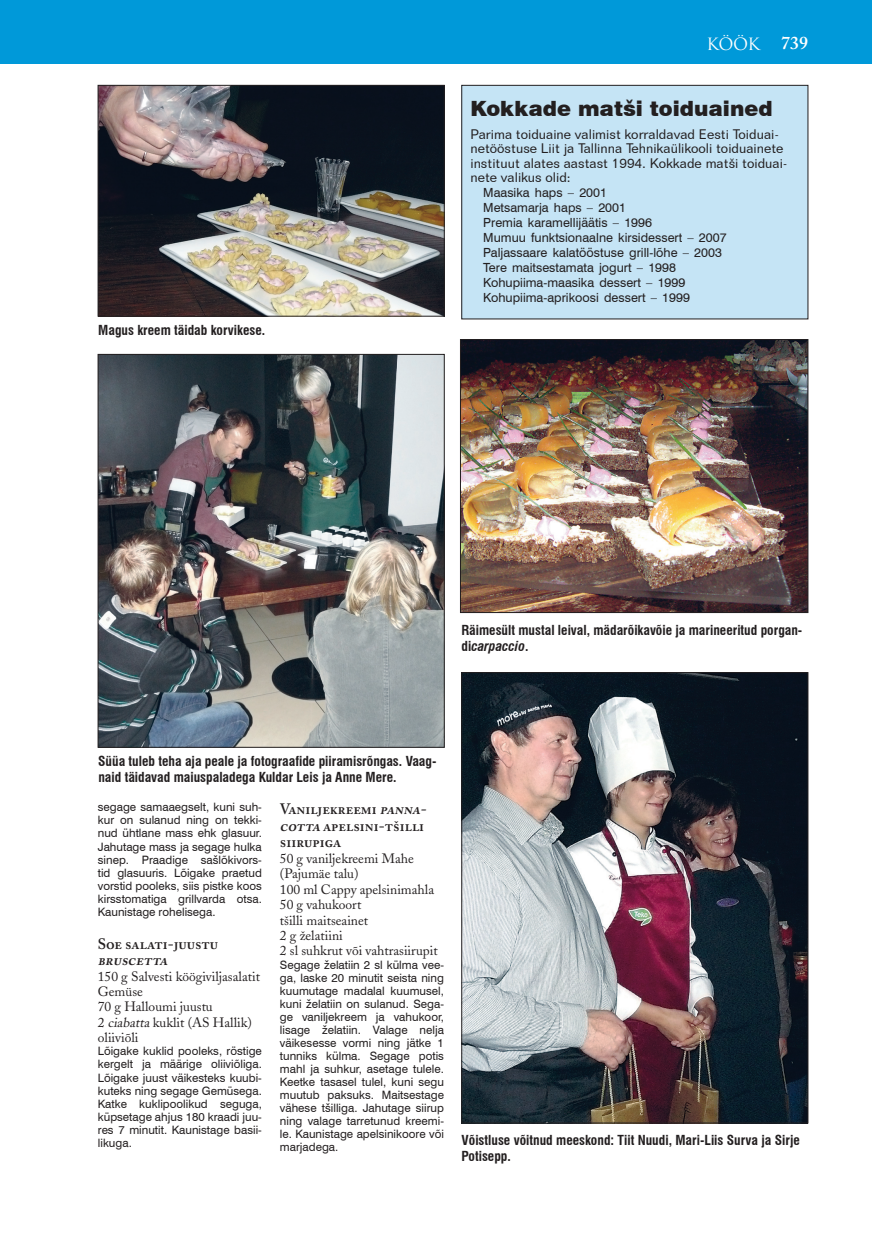
<style>
.page{position:relative;width:872px;height:1234px;background:#fff}
.page>*{position:absolute;margin:0;border:0;box-sizing:border-box;transform-origin:0 0}
.t1{font:900 21px "Swiss 721 BT";color:#231f20}
.t2{font:16.5px "Trajan Pro";color:#fff}
.t3{font:15px/16.5px "Adobe Caslon Semibold SC";color:#231f20}
.t4{font:italic 15px "Adobe Caslon Semibold SC";color:#231f20}
.t5{font:700 condensed 13.5px/16px "Swiss 721 BT";color:#231f20}
.t6{font:13.5px/15.5px "Adobe Caslon";color:#231f20}
.t7{font:13.5px/14.2px "Folio BT";color:#231f20}
.t8{font:12.6px/15px "Swiss 721 BT";color:#231f20}
.t9{font:11.55px/13px "Swiss 721 BT";color:#231f20;text-align:justify}
.s1{font-family:"Adobe Caslon";font-weight:600;font-size:18px}
.s2{font-style:italic}
</style>
<div class="page">
<div style="left:0;top:0;width:872px;height:64px;background:#0099d9"></div>
<div style="left:462px;top:85px;width:346px;height:234px;background:#c5e4f5"></div>
<div style="left:461px;top:85px;width:347px;height:234px;border:1px solid #231f20"></div>
<img style="left:100px;top:87px;width:342px;height:227px">
<div style="left:98px;top:85px;width:346px;height:231px;border:1px solid #231f20"></div>
<img style="left:100px;top:356px;width:342px;height:389px">
<div style="left:98px;top:354px;width:346px;height:393px;border:1px solid #231f20"></div>
<img style="left:463px;top:674px;width:343px;height:446px">
<div style="left:461px;top:672px;width:347px;height:450px;border:1px solid #231f20"></div>
<img style="left:462px;top:341px;width:344px;height:269px">
<div style="left:460px;top:339px;width:348px;height:273px;border:1px solid #231f20"></div>
<p class="t5" style="left:98px;top:322px;width:168px">Magus kreem täidab korvikese.</p>
<h2 class="t2" style="left:706px;top:33px;width:103px">KÖÖK <span class="s1">739</span></h2>
<h1 class="t1" style="left:470px;top:96px;width:304px">Kokkade matši toiduained</h1>
<p class="t7" style="left:470px;top:127px;width:319px">Parima toiduaine valimist korraldavad Eesti Toiduai&shy;netööstuse Liit ja Tallinna Tehnikaülikooli toiduainete instituut alates aastast 1994. Kokkade matši toiduai&shy;nete valikus olid:</p>
<p class="t8" style="left:483px;top:185px;width:245px">Maasika haps – 2001<br>Metsamarja haps – 2001<br>Premia karamellijäätis – 1996<br>Mumuu funktsionaalne kirsidessert – 2007<br>Paljassaare kalatööstuse grill-lõhe – 2003<br>Tere maitsestamata jogurt – 1998<br>Kohupiima-maasika dessert – 1999<br>Kohupiima-aprikoosi dessert – 1999</p>
<p class="t5" style="left:461px;top:622px;width:342px">Räimesült mustal leival, mädarõikavõie ja marineeritud porgan&shy;di<span class="s2">carpaccio</span>.</p>
<p class="t5" style="left:98px;top:753px;width:340px">Süüa tuleb teha aja peale ja fotograafide piiramisrõngas. Vaag&shy;naid täidavad maiuspaladega Kuldar Leis ja Anne Mere.</p>
<p class="t9" style="left:98px;top:800px;width:166px">segage samaaegselt, kuni suh&shy;kur on sulanud ning on tekki&shy;nud ühtlane mass ehk glasuur.<br>Jahutage mass ja segage hulka sinep. Praadige sašlõkivors&shy;tid glasuuris. Lõigake praetud vorstid pooleks, siis pistke koos kirsstomatiga grillvarda otsa.<br>Kaunistage rohelisega.</p>
<p class="t3" style="left:98px;top:935px;width:122px">Soe salati-juustu</p>
<p class="t4" style="left:98px;top:950px;width:74px">bruscetta</p>
<p class="t6" style="left:98px;top:968px;width:164px">150 g Salvesti köögiviljasalatit<br>Gemüse<br>70 g Halloumi juustu<br>2 <span class="s2">ciabatta</span> kuklit (AS Hallik) oliiviõli</p>
<p class="t9" style="left:98px;top:1044px;width:166px">Lõigake kuklid pooleks, röstige kergelt ja määrige oliiviõliga.<br>Lõigake juust väikesteks kuubi&shy;kuteks ning segage Gemüsega.<br>Katke kuklipoolikud seguga, küpsetage ahjus 180 kraadi juu&shy;res 7 minutit. Kaunistage basii&shy;likuga.</p>
<p class="t3" style="left:280px;top:800px;width:151px">Vaniljekreemi <span class="s2">panna&shy;cotta</span> apelsini-tšilli siirupiga</p>
<p class="t6" style="left:280px;top:850px;width:159px">50 g vaniljekreemi Mahe (Pajumäe talu)<br>100 ml Cappy apelsinimahla<br>50 g vahukoort<br>tšilli maitseainet<br>2 g želatiini<br>2 sl suhkrut või vahtrasiirupit</p>
<p class="t9" style="left:280px;top:957px;width:166px">Segage želatiin 2 sl külma vee&shy;ga, laske 20 minutit seista ning kuumutage madalal kuumusel, kuni želatiin on sulanud. Sega&shy;ge vaniljekreem ja vahukoor, lisage želatiin. Valage nelja väikesesse vormi ning jätke 1 tunniks külma. Segage potis mahl ja suhkur, asetage tulele.<br>Keetke tasasel tulel, kuni segu muutub paksuks. Maitsestage vähese tšilliga. Jahutage siirup ning valage tarretunud kreemi&shy;le. Kaunistage apelsinikoore või marjadega.</p>
<p class="t5" style="left:461px;top:1131px;width:340px">Võistluse võitnud meeskond: Tiit Nuudi, Mari-Liis Surva ja Sirje<br>Potisepp.</p>
</div>
